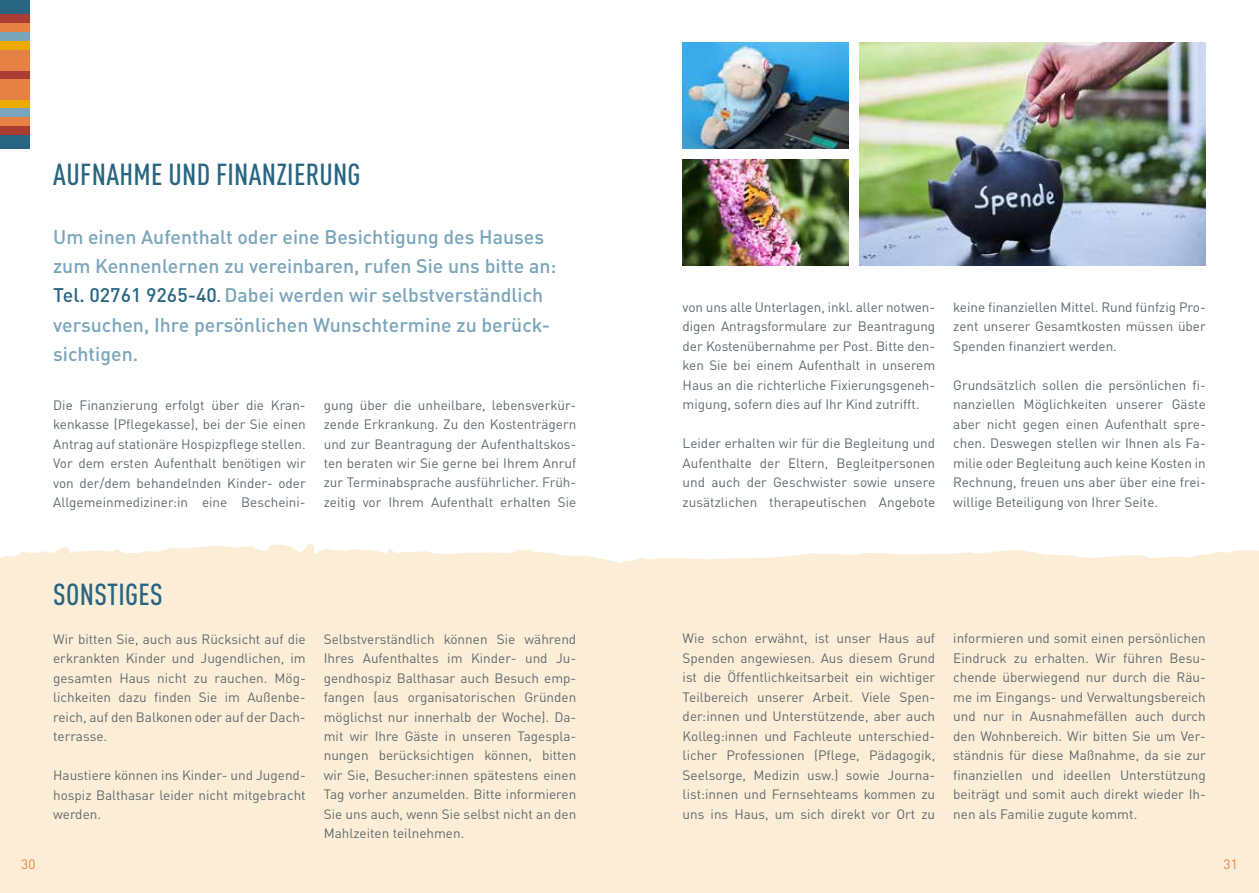
<style>
.page{position:relative;width:1259px;height:893px;background:#fff}
.page>*{position:absolute;margin:0;border:0;box-sizing:border-box;transform-origin:0 0}
.t1{font:500 condensed 30px "DIN Pro";letter-spacing:.01em;color:#276581}
.t2{font:500 19.5px/29.2px "DIN Pro";color:#7aa5bb}
.t3{font:13.5px/19.5px "DIN Pro";color:#60696f;text-align:justify}
.t4{font:13.5px "DIN Pro";color:#e58144}
.s1{color:#276581}
.s2{font-stretch:condensed;color:#276581}
</style>
<div class="page">
<div style="left:0;top:0;width:30px;height:14px;background:#276581"></div>
<div style="left:0;top:14px;width:30px;height:9px;background:#aa3c32"></div>
<div style="left:0;top:23px;width:30px;height:9px;background:#e58144"></div>
<div style="left:0;top:32px;width:30px;height:9px;background:#7aa5bb"></div>
<div style="left:0;top:41px;width:30px;height:9px;background:#ecaa05"></div>
<div style="left:0;top:70px;width:30px;height:9px;background:#aa3c32"></div>
<div style="left:0;top:99px;width:30px;height:9px;background:#ecaa05"></div>
<div style="left:0;top:108px;width:30px;height:9px;background:#7aa5bb"></div>
<div style="left:0;top:117px;width:30px;height:9px;background:#e58144"></div>
<div style="left:0;top:126px;width:30px;height:9px;background:#aa3c32"></div>
<div style="left:0;top:135px;width:30px;height:14px;background:#276581"></div>
<div style="left:0;top:50px;width:30px;height:20px;background:#e58144"></div>
<div style="left:0;top:79px;width:30px;height:20px;background:#e58144"></div>
<div style="left:0;top:544px;width:597px;height:349px;background:#fceed6"></div>
<div style="left:597px;top:550px;width:662px;height:343px;background:#fceed6"></div>
<img style="left:682px;top:43px;width:167px;height:106px">
<img style="left:682px;top:159px;width:167px;height:106px">
<img style="left:859px;top:43px;width:346px;height:222px">
<h1 class="t1" style="left:53px;top:153px;width:309px">AUFNAHME UND FINANZIERUNG</h1>
<p class="t2" style="left:53px;top:221px;width:505px">Um einen Aufenthalt oder eine Besichtigung des Hauses zum Kennenlernen zu vereinbaren, rufen Sie uns bitte an:<br><span class="s1">Tel. 02761 9265-40</span><span class="s2">.</span> Dabei werden wir selbstverständlich versuchen, Ihre persönlichen Wunschtermine zu berück&shy;sichtigen.</p>
<p class="t3" style="left:53px;top:394px;width:254px">Die Finanzierung erfolgt über die Kran&shy;kenkasse (Pflegekasse), bei der Sie einen Antrag auf stationäre Hospizpflege stellen.<br>Vor dem ersten Aufenthalt benötigen wir von der/dem behandelnden Kinder- oder Allgemeinmediziner:in eine Bescheini-</p>
<p class="t3" style="left:324px;top:394px;width:254px">gung über die unheilbare, lebensverkür&shy;zende Erkrankung. Zu den Kostenträgern und zur Beantragung der Aufenthaltskos&shy;ten beraten wir Sie gerne bei Ihrem Anruf zur Terminabsprache ausführlicher. Früh&shy;zeitig vor Ihrem Aufenthalt erhalten Sie</p>
<p class="t3" style="left:682px;top:296px;width:254px">von uns alle Unterlagen, inkl. aller notwen&shy;digen Antragsformulare zur Beantragung der Kostenübernahme per Post. Bitte den&shy;ken Sie bei einem Aufenthalt in unserem Haus an die richterliche Fixierungsgeneh&shy;migung, sofern dies auf Ihr Kind zutrifft.</p>
<p class="t3" style="left:682px;top:433px;width:254px">Leider erhalten wir für die Begleitung und Aufenthalte der Eltern, Begleitpersonen und auch der Geschwister sowie unsere zusätzlichen therapeutischen Angebote</p>
<p class="t3" style="left:953px;top:296px;width:254px">keine finanziellen Mittel. Rund fünfzig Pro&shy;zent unserer Gesamtkosten müssen über Spenden finanziert werden.</p>
<p class="t3" style="left:953px;top:374px;width:254px">Grundsätzlich sollen die persönlichen fi&shy;nanziellen Möglichkeiten unserer Gäste aber nicht gegen einen Aufenthalt spre&shy;chen. Deswegen stellen wir Ihnen als Fa&shy;milie oder Begleitung auch keine Kosten in Rechnung, freuen uns aber über eine frei&shy;willige Beteiligung von Ihrer Seite.</p>
<h1 class="t1" style="left:53px;top:572px;width:111px">SONSTIGES</h1>
<p class="t3" style="left:53px;top:628px;width:254px">Wir bitten Sie, auch aus Rücksicht auf die erkrankten Kinder und Jugendlichen, im gesamten Haus nicht zu rauchen. Mög&shy;lichkeiten dazu finden Sie im Außenbe&shy;reich, auf den Balkonen oder auf der Dach&shy;terrasse.</p>
<p class="t3" style="left:53px;top:764px;width:254px">Haustiere können ins Kinder- und Jugend&shy;hospiz Balthasar leider nicht mitgebracht werden.</p>
<p class="t3" style="left:324px;top:628px;width:254px">Selbstverständlich können Sie während Ihres Aufenthaltes im Kinder- und Ju&shy;gendhospiz Balthasar auch Besuch emp&shy;fangen (aus organisatorischen Gründen möglichst nur innerhalb der Woche). Da&shy;mit wir Ihre Gäste in unseren Tagespla&shy;nungen berücksichtigen können, bitten wir Sie, Besucher:innen spätestens einen Tag vorher anzumelden. Bitte informieren Sie uns auch, wenn Sie selbst nicht an den Mahlzeiten teilnehmen.</p>
<p class="t3" style="left:682px;top:628px;width:254px">Wie schon erwähnt, ist unser Haus auf Spenden angewiesen. Aus diesem Grund ist die Öffentlichkeitsarbeit ein wichtiger Teilbereich unserer Arbeit. Viele Spen&shy;der:innen und Unterstützende, aber auch Kolleg:innen und Fachleute unterschied&shy;licher Professionen (Pflege, Pädagogik, Seelsorge, Medizin usw.) sowie Journa&shy;list:innen und Fernsehteams kommen zu uns ins Haus, um sich direkt vor Ort zu</p>
<p class="t3" style="left:953px;top:628px;width:254px">informieren und somit einen persönlichen Eindruck zu erhalten. Wir führen Besu&shy;chende überwiegend nur durch die Räu&shy;me im Eingangs- und Verwaltungsbereich und nur in Ausnahmefällen auch durch den Wohnbereich. Wir bitten Sie um Ver&shy;ständnis für diese Maßnahme, da sie zur finanziellen und ideellen Unterstützung beiträgt und somit auch direkt wieder Ih&shy;nen als Familie zugute kommt.</p>
<p class="t4" style="left:21px;top:854px;width:16px">30</p>
<p class="t4" style="left:1223px;top:854px;width:16px">31</p>
</div>
